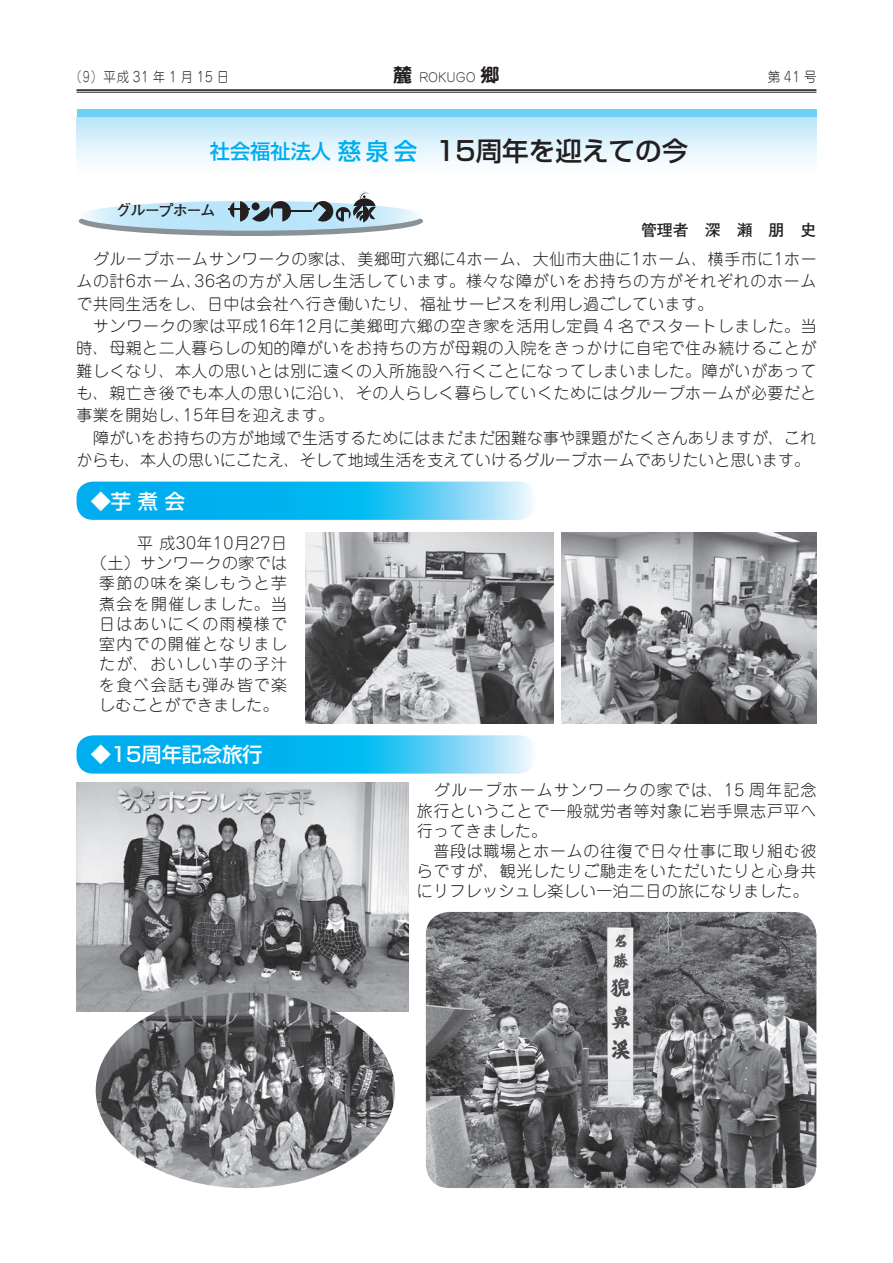
<style>
.page{position:relative;width:893px;height:1263px;background:#fff}
.page>*{position:absolute;margin:0;border:0;box-sizing:border-box;transform-origin:0 0}
.t1{font:500 26.55px "Shin Go Pro";color:#231f20}
.t2{font:500 23.4px "Shin Go Pro";color:#00aeef}
.t3{font:500 20.25px "Shin Go Pro";color:#fff}
.t4{font:500 20.25px "Shin Go Pro";color:#00aeef}
.t5{font:700 19.2px "Jun 501 Pro";color:#231f20}
.t6{font:300 15.9px/20.2px "Jun 101 Pro";letter-spacing:.03em;color:#231f20;text-align:right}
.t7{font:300 15.9px/22.4px "Jun 101 Pro";letter-spacing:.01em;color:#231f20}
.t8{font:300 15.9px "Jun 101 Pro";letter-spacing:.08em;color:#231f20}
.t9{font:300 15.9px "Jun 101 Pro";letter-spacing:.085em;color:#231f20}
.t10{font:700 15.9px "Futo Go B101 Pro";color:#231f20}
.t11{font:15.3px "Futo Go B101 Pro Bold 90 msp RKSJ H";letter-spacing:-.09em;color:#231f20}
.t12{font:300 13.8px "Jun 101 Pro";letter-spacing:.05em;color:#231f20;scale:.7 1}
.t13{font:300 13.8px "Jun 101 Pro";letter-spacing:.05em;color:#231f20;scale:.9 1}
.t14{font:300 12.15px "Jun 101 Pro";color:#231f20}
</style>
<div class="page">
<div style="left:79px;top:206px;width:344px;height:30px;background:#8a9297;border-radius:50%"></div>
<hr style="left:77px;top:89px;width:739px;height:2px;background:#231f20">
<hr style="left:77px;top:92px;width:739px;height:1px;background:#231f20">
<svg style="left:79px;top:191px;width:344px;height:40px"></svg>
<div style="left:77px;top:109px;width:739px;height:8px;background:#6bcff6"></div>
<svg style="left:77px;top:735px;width:455px;height:39px;background:#30c0f2"></svg>
<img style="left:561px;top:533px;width:255px;height:190px">
<svg style="left:77px;top:482px;width:455px;height:38px;background:#2dbff2"></svg>
<img style="left:305px;top:532px;width:249px;height:191px">
<img style="left:77px;top:782px;width:331px;height:229px">
<img style="left:426px;top:912px;width:390px;height:276px">
<img style="left:96px;top:993px;width:299px;height:195px">
<div style="left:77px;top:117px;width:739px;height:57px;background:linear-gradient(to bottom,#bce6fa,#fff)"></div>
<p class="t12" style="left:72px;top:66px;width:227px">（９）平成 31 年 1 月 15 日</p>
<p class="t5" style="left:393px;top:59px;width:21px">麓</p>
<p class="t5" style="left:481px;top:59px;width:21px">郷</p>
<p class="t14" style="left:419px;top:67px;width:58px">ROKUGO</p>
<h2 class="t2" style="left:338px;top:132px;width:81px">慈泉会</h2>
<p class="t4" style="left:210px;top:135px;width:123px">社会福祉法人</p>
<h1 class="t1" style="left:435px;top:129px;width:254px">15周年を迎えての今</h1>
<p class="t13" style="left:768px;top:66px;width:56px">第 41 号</p>
<p class="t11" style="left:116px;top:198px;width:101px">グループホーム</p>
<p class="t6" style="left:77px;top:246px;width:742px;line-height:22.4px">　グループホームサンワークの家は、美郷町六郷に4ホーム、大仙市大曲に1ホーム、横手市に1ホー<br>36名の方が入居し生活しています。様々な障がいをお持ちの方がそれぞれのホーム</p>
<p class="t10" style="left:641px;top:217px;width:177px">管理者　深　瀬　朋　史</p>
<p class="t6" style="left:77px;top:269px;width:127px">ムの計6ホーム、</p>
<p class="t6" style="left:77px;top:292px;width:638px">で共同生活をし、日中は会社へ行き働いたり、福祉サービスを利用し過ごしています。</p>
<p class="t6" style="left:77px;top:314px;width:742px">　サンワークの家は平成16年12月に美郷町六郷の空き家を活用し定員 4 名でスタートしました。当</p>
<p class="t6" style="left:77px;top:336px;width:741px">時、母親と二人暮らしの知的障がいをお持ちの方が母親の入院をきっかけに自宅で住み続けることが</p>
<p class="t6" style="left:77px;top:359px;width:741px">難しくなり、本人の思いとは別に遠くの入所施設へ行くことになってしまいました。障がいがあって</p>
<p class="t6" style="left:77px;top:381px;width:741px">も、親亡き後でも本人の思いに沿い、その人らしく暮らしていくためにはグループホームが必要だと</p>
<p class="t6" style="left:183px;top:403px;width:153px">15年目を迎えます。</p>
<p class="t7" style="left:77px;top:402px;width:741px">事業を開始し、<br>　障がいをお持ちの方が地域で生活するためにはまだまだ困難な事や課題がたくさんありますが、これからも、本人の思いにこたえ、そして地域生活を支えていけるグループホームでありたいと思います。</p>
<p class="t3" style="left:91px;top:484px;width:96px">◆芋煮会</p>
<p class="t6" style="left:137px;top:531px;width:151px">平成30年10月27日</p>
<p class="t6" style="left:91px;top:551px;width:197px">（土）サンワークの家では</p>
<p class="t8" style="left:99px;top:571px;width:189px">季節の味を楽しもうと芋</p>
<p class="t9" style="left:99px;top:591px;width:189px">煮会を開催しました。当</p>
<p class="t8" style="left:99px;top:611px;width:189px">日はあいにくの雨模様で</p>
<p class="t8" style="left:99px;top:631px;width:189px">室内での開催となりまし</p>
<p class="t9" style="left:99px;top:652px;width:189px">たが、おいしい芋の子汁</p>
<p class="t8" style="left:99px;top:672px;width:189px">を食べ会話も弾み皆で楽</p>
<p class="t6" style="left:99px;top:693px;width:181px">しむことができました。</p>
<p class="t3" style="left:91px;top:738px;width:174px">◆15周年記念旅行</p>
<p class="t6" style="left:417px;top:778px;width:401px;text-align:left">　グループホームサンワークの家では、15 周年記念旅行ということで一般就労者等対象に岩手県志戸平へ行ってきました。<br>　普段は職場とホームの往復で日々仕事に取り組む彼らですが、観光したりご馳走をいただいたりと心身共にリフレッシュし楽しい一泊二日の旅になりました。</p>
</div>
